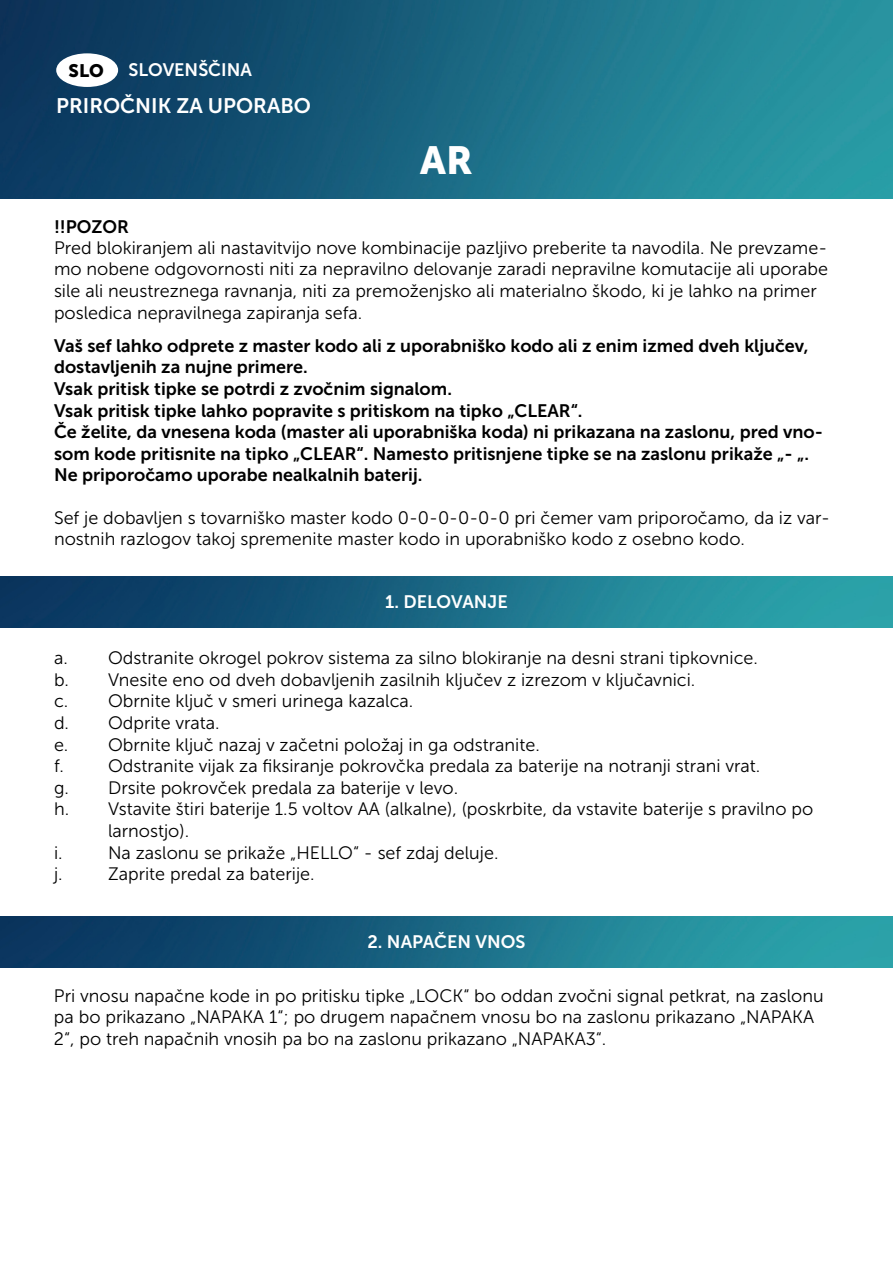
<style>
.page{position:relative;width:893px;height:1263px;background:#fff}
.page>*{position:absolute;margin:0;border:0;box-sizing:border-box;transform-origin:0 0}
.t1{font:39px "Museo Sans 900";color:#fff}
.t2{font:21px "Museo Sans 700";color:#fff}
.t3{font:18px/21.6px "Museo Sans 300";color:#000}
.t4{font:18px/21.6px "Museo Sans 700";color:#000}
.t5{font:18px "Museo Sans 700";color:#fff}
.t6{font:18px "Museo Sans 900";color:#000}
</style>
<div class="page">
<img style="left:0;top:0;width:893px;height:199px">
<div style="left:56px;top:53px;width:62px;height:34px;background:#fff;border-radius:50%"></div>
<img style="left:0;top:576px;width:893px;height:51px">
<img style="left:0;top:917px;width:893px;height:51px">
<p class="t6" style="left:69px;top:60px;width:37px">SLO</p>
<p class="t5" style="left:129px;top:60px;width:125px">SLOVENŠČINA</p>
<p class="t2" style="left:56px;top:94px;width:256px">PRIROČNIK ZA UPORABO</p>
<p class="t4" style="left:54px;top:215px;width:76px">!!POZOR</p>
<h1 class="t1" style="left:420px;top:138px;width:54px">AR</h1>
<p class="t3" style="left:54px;top:237px;width:776px">Pred blokiranjem ali nastavitvijo nove kombinacije pazljivo preberite ta navodila. Ne prevzame&shy;mo nobene odgovornosti niti za nepravilno delovanje zaradi nepravilne komutacije ali uporabe sile ali neustreznega ravnanja, niti za premoženjsko ali materialno škodo, ki je lahko na primer posledica nepravilnega zapiranja sefa.</p>
<p class="t4" style="left:54px;top:335px;width:770px">Vaš sef lahko odprete z master kodo ali z uporabniško kodo ali z enim izmed dveh ključev, dostavljenih za nujne primere.<br>Vsak pritisk tipke se potrdi z zvočnim signalom.<br>Vsak pritisk tipke lahko popravite s pritiskom na tipko „CLEAR“.<br>Če želite, da vnesena koda (master ali uporabniška koda) ni prikazana na zaslonu, pred vno&shy;som kode pritisnite na tipko „CLEAR“. Namesto pritisnjene tipke se na zaslonu prikaže „- „.<br>Ne priporočamo uporabe nealkalnih baterij.</p>
<p class="t3" style="left:54px;top:507px;width:777px">Sef je dobavljen s tovarniško master kodo 0-0-0-0-0-0 pri čemer vam priporočamo, da iz var&shy;nostnih razlogov takoj spremenite master kodo in uporabniško kodo z osebno kodo.</p>
<p class="t5" style="left:385px;top:592px;width:124px">1. DELOVANJE</p>
<p class="t3" style="left:54px;top:647px;width:705px">a. Odstranite okrogel pokrov sistema za silno blokiranje na desni strani tipkovnice. b. Vnesite eno od dveh dobavljenih zasilnih ključev z izrezom v ključavnici.<br>c. Obrnite ključ v smeri urinega kazalca.<br>d. Odprite vrata.<br>e. Obrnite ključ nazaj v začetni položaj in ga odstranite.<br>f.</p>
<p class="t3" style="left:108px;top:755px;width:654px">Odstranite vijak za fiksiranje pokrovčka predala za baterije na notranji strani vrat.</p>
<p class="t3" style="left:54px;top:777px;width:406px">g. Drsite pokrovček predala za baterije v levo.</p>
<p class="t3" style="left:54px;top:799px;width:761px">h. Vstavite štiri baterije 1.5 voltov AA (alkalne), (poskrbite, da vstavite baterije s pravilno po</p>
<p class="t3" style="left:108px;top:820px;width:83px">larnostjo).</p>
<p class="t3" style="left:54px;top:842px;width:10px">i.</p>
<p class="t3" style="left:108px;top:842px;width:392px">Na zaslonu se prikaže „HELLO“ - sef zdaj deluje.</p>
<p class="t3" style="left:54px;top:863px;width:10px">j.</p>
<p class="t3" style="left:108px;top:863px;width:208px">Zaprite predal za baterije.</p>
<p class="t5" style="left:368px;top:932px;width:159px">2. NAPAČEN VNOS</p>
<p class="t3" style="left:54px;top:985px;width:771px">Pri vnosu napačne kode in po pritisku tipke „LOCK“ bo oddan zvočni signal petkrat, na zaslonu pa bo prikazano „NAPAKA 1“; po drugem napačnem vnosu bo na zaslonu prikazano „NAPAKA<br>2“, po treh napačnih vnosih pa bo na zaslonu prikazano „NAPAKA3“.</p>
</div>
